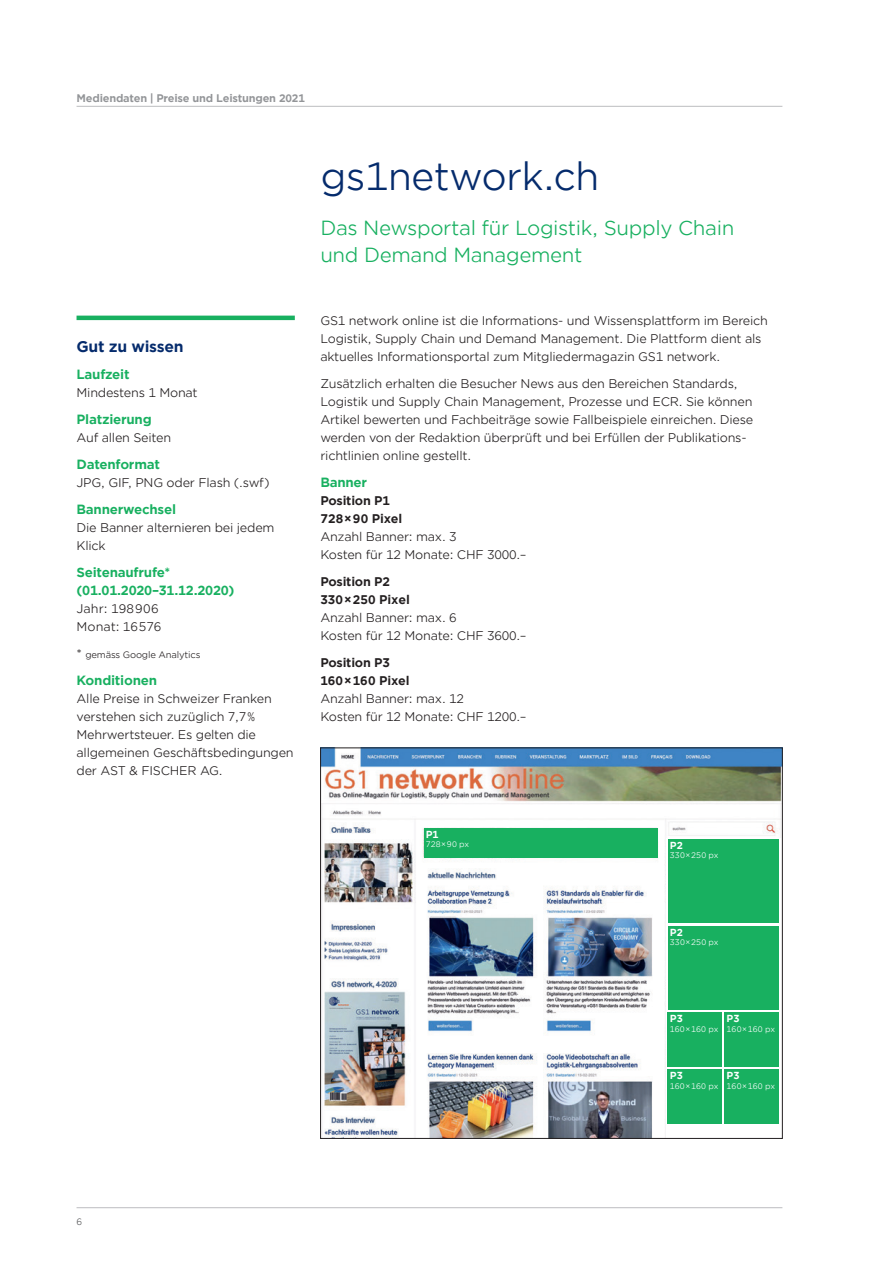
<style>
.page{position:relative;width:893px;height:1263px;background:#fff}
.page>*{position:absolute;margin:0;border:0;box-sizing:border-box;transform-origin:0 0}
.t1{font:37.5px "Gotham Office";letter-spacing:-.02em;color:#052b6c}
.t2{font:19.5px/27px "Gotham Office";letter-spacing:-.02em;color:#18b060}
.t3{font:700 15px "Gotham Office";letter-spacing:-.02em;color:#052b6c}
.t4{font:700 12.75px/18px "Gotham Office";letter-spacing:-.02em;color:#18b060}
.t5{font:12px/18px "Gotham Office";letter-spacing:-.02em;color:#231f20}
.t6{font:700 12px/18px "Gotham Office";letter-spacing:-.02em;color:#231f20}
.t7{font:12px/18px "Gotham Office";letter-spacing:.005em;color:#231f20}
.t8{font:700 10.5px "Gotham Office";letter-spacing:-.02em;color:#939598}
.t9{font:700 9.75px "Gotham Office";letter-spacing:.005em;color:#fff}
.t10{font:9px "Gotham Office";letter-spacing:-.02em;color:#231f20}
.t11{font:9px "Gotham Office";color:#57585a}
.t12{font:7.8px "Gotham Office";letter-spacing:.015em;color:#fff}
.s1{font-size:12px}
</style>
<div class="page">
<hr style="left:77px;top:106px;width:705px;height:1px;background:#bcbdc0">
<hr style="left:77px;top:1207px;width:705px;height:1px;background:#bcbdc0">
<hr style="left:77px;top:316px;width:218px;height:4px;background:#18b060">
<img style="left:322px;top:750px;width:459px;height:387px">
<div style="left:424px;top:828px;width:233px;height:30px;background:#18b060"></div>
<div style="left:666px;top:838px;width:116px;height:300px;background:#fff"></div>
<div style="left:668px;top:839px;width:110px;height:84px;background:#18b060"></div>
<div style="left:668px;top:926px;width:110px;height:83px;background:#18b060"></div>
<div style="left:668px;top:1012px;width:54px;height:55px;background:#18b060"></div>
<div style="left:724px;top:1012px;width:54px;height:55px;background:#18b060"></div>
<div style="left:668px;top:1069px;width:54px;height:55px;background:#18b060"></div>
<div style="left:724px;top:1069px;width:54px;height:55px;background:#18b060"></div>
<p class="t8" style="left:77px;top:91px;width:230px">Mediendaten | Preise und Leistungen 2021</p>
<p class="t3" style="left:77px;top:336px;width:109px">Gut zu wissen</p>
<p class="t4" style="left:77px;top:365px;width:55px">Laufzeit</p>
<p class="t5" style="left:77px;top:383px;width:123px">Mindestens 1 Monat</p>
<p class="t4" style="left:77px;top:410px;width:77px">Platzierung</p>
<p class="t5" style="left:77px;top:428px;width:96px">Auf allen Seiten</p>
<p class="t4" style="left:77px;top:455px;width:85px">Datenformat</p>
<p class="t5" style="left:77px;top:473px;width:195px">JPG, GIF, PNG oder Flash (.swf)</p>
<p class="t4" style="left:77px;top:500px;width:101px">Bannerwechsel</p>
<p class="t5" style="left:77px;top:518px;width:200px">Die Banner alternieren bei jedem<br>Klick</p>
<p class="t4" style="left:77px;top:563px;width:160px">Seitenaufrufe* (01.01.2020–31.12.2020)</p>
<p class="t7" style="left:77px;top:599px;width:86px">Jahr: 198906<br>Monat: 16576</p>
<p class="t10" style="left:77px;top:648px;width:125px"><span class="s1">*</span> gemäss Google Analytics</p>
<p class="t4" style="left:77px;top:671px;width:82px">Konditionen</p>
<p class="t5" style="left:77px;top:689px;width:219px">Alle Preise in Schweizer Franken verstehen sich zuzüglich 7,7%<br>Mehrwertsteuer. Es gelten die allgemeinen Geschäftsbedingungen der AST &amp; FISCHER AG.</p>
<h1 class="t1" style="left:320px;top:151px;width:281px">gs1network.ch</h1>
<h2 class="t2" style="left:320px;top:213px;width:415px">Das Newsportal für Logistik, Supply Chain und Demand Management</h2>
<p class="t5" style="left:320px;top:311px;width:449px">GS1 network online ist die Informations- und Wissensplattform im Bereich<br>Logistik, Supply Chain und Demand Management. Die Plattform dient als aktuelles Informationsportal zum Mitgliedermagazin GS1 network.</p>
<p class="t5" style="left:320px;top:374px;width:435px">Zusätzlich erhalten die Besucher News aus den Bereichen Standards, Logistik und Supply Chain Management, Prozesse und ECR. Sie können Artikel bewerten und Fachbeiträge sowie Fallbeispiele einreichen. Diese werden von der Redaktion überprüft und bei Erfüllen der Publikations&shy;richtlinien online gestellt.</p>
<p class="t4" style="left:320px;top:473px;width:48px">Banner</p>
<p class="t6" style="left:320px;top:491px;width:84px">Position P1<br>728×90 Pixel</p>
<p class="t5" style="left:320px;top:527px;width:208px">Anzahl Banner: max. 3<br>Kosten für 12 Monate: CHF 3000.–</p>
<p class="t6" style="left:320px;top:572px;width:91px">Position P2<br>330×250 Pixel</p>
<p class="t5" style="left:320px;top:608px;width:208px">Anzahl Banner: max. 6<br>Kosten für 12 Monate: CHF 3600.–</p>
<p class="t6" style="left:320px;top:653px;width:91px">Position P3<br>160×160 Pixel</p>
<p class="t5" style="left:320px;top:689px;width:208px">Anzahl Banner: max. 12<br>Kosten für 12 Monate: CHF 1200.–</p>
<p class="t9" style="left:426px;top:827px;width:15px">P1</p>
<p class="t12" style="left:426px;top:839px;width:45px">728×90 px</p>
<p class="t9" style="left:670px;top:839px;width:15px">P2</p>
<p class="t12" style="left:670px;top:850px;width:50px">330×250 px</p>
<p class="t9" style="left:670px;top:925px;width:15px">P2</p>
<p class="t12" style="left:670px;top:937px;width:50px">330×250 px</p>
<p class="t9" style="left:670px;top:1012px;width:15px">P3</p>
<p class="t12" style="left:670px;top:1023px;width:50px">160×160 px</p>
<p class="t9" style="left:726px;top:1012px;width:15px">P3</p>
<p class="t12" style="left:726px;top:1023px;width:50px">160×160 px</p>
<p class="t9" style="left:670px;top:1069px;width:15px">P3</p>
<p class="t12" style="left:670px;top:1080px;width:50px">160×160 px</p>
<p class="t9" style="left:726px;top:1069px;width:15px">P3</p>
<p class="t12" style="left:726px;top:1080px;width:50px">160×160 px</p>
<p class="t11" style="left:77px;top:1215px;width:7px">6</p>
</div>
